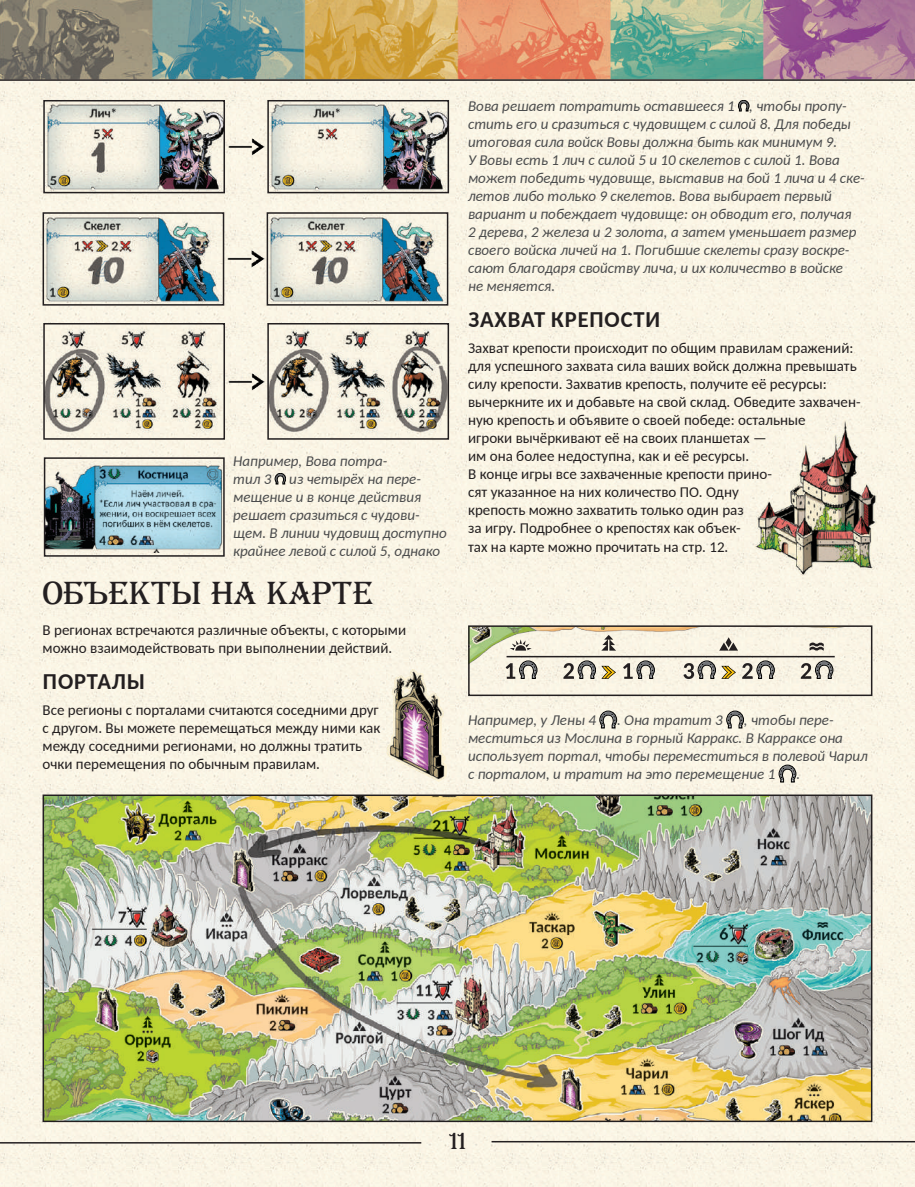
<style>
.page{position:relative;width:915px;height:1187px;background:#fff}
.page>*{position:absolute;margin:0;border:0;box-sizing:border-box;transform-origin:0 0}
.t1{font:33px "Algeria Two";color:#231f20}
.t2{font:24px "Algeria Two";color:#231f20}
.t3{font:700 22.5px "Carlito";letter-spacing:.04em;color:#231f20}
.t4{font:italic 15px/18px "Carlito";color:#4b4c4d}
.t5{font:15px/18px "Carlito";color:#231f20}
</style>
<div class="page">
<img style="left:0;top:0;width:914px;height:1186px">
<hr style="left:0;top:79px;width:914px;height:2px;background:#231f20">
<hr style="left:0;top:1141px;width:421px;height:2px;background:#231f20">
<hr style="left:491px;top:1140px;width:423px;height:2px;background:#231f20">
<img style="left:46px;top:103px;width:176px;height:87px">
<div style="left:43px;top:100px;width:182px;height:93px;border:2px solid #231f20"></div>
<img style="left:270px;top:103px;width:176px;height:87px">
<div style="left:267px;top:100px;width:182px;height:93px;border:2px solid #231f20"></div>
<img style="left:227px;top:137px;width:38px;height:20px">
<img style="left:46px;top:215px;width:175px;height:87px">
<div style="left:43px;top:212px;width:181px;height:93px;border:2px solid #231f20"></div>
<img style="left:269px;top:215px;width:176px;height:87px">
<div style="left:266px;top:212px;width:182px;height:93px;border:2px solid #231f20"></div>
<img style="left:227px;top:249px;width:37px;height:20px">
<img style="left:46px;top:326px;width:176px;height:110px">
<div style="left:43px;top:323px;width:182px;height:116px;border:2px solid #231f20"></div>
<img style="left:270px;top:326px;width:176px;height:110px">
<div style="left:267px;top:323px;width:182px;height:116px;border:2px solid #231f20"></div>
<img style="left:227px;top:371px;width:38px;height:20px">
<svg style="left:275px;top:473px;width:11px;height:11px"></svg>
<svg style="left:738px;top:100px;width:11px;height:11px"></svg>
<svg style="left:599px;top:710px;width:17px;height:18px"></svg>
<svg style="left:726px;top:710px;width:17px;height:18px"></svg>
<svg style="left:778px;top:764px;width:18px;height:18px"></svg>
<img style="left:749px;top:414px;width:131px;height:166px">
<img style="left:47px;top:461px;width:175px;height:92px">
<div style="left:44px;top:457px;width:181px;height:99px;border:2px solid #231f20"></div>
<img style="left:471px;top:628px;width:398px;height:65px">
<svg style="left:601px;top:635px;width:15px;height:15px"></svg>
<svg style="left:719px;top:637px;width:18px;height:13px"></svg>
<svg style="left:509px;top:639px;width:22px;height:11px"></svg>
<svg style="left:809px;top:642px;width:14px;height:8px"></svg>
<hr style="left:506px;top:656px;width:328px;height:1px;background:#231f20">
<svg style="left:800px;top:660px;width:33px;height:18px"></svg>
<svg style="left:683px;top:660px;width:32px;height:19px"></svg>
<svg style="left:721px;top:665px;width:14px;height:13px"></svg>
<svg style="left:742px;top:660px;width:32px;height:18px"></svg>
<svg style="left:563px;top:660px;width:32px;height:18px"></svg>
<svg style="left:601px;top:665px;width:14px;height:13px"></svg>
<svg style="left:623px;top:660px;width:31px;height:18px"></svg>
<svg style="left:505px;top:660px;width:32px;height:18px"></svg>
<div style="left:468px;top:625px;width:404px;height:71px;border:2px solid #231f20"></div>
<img style="left:46px;top:797px;width:823px;height:321px">
<div style="left:43px;top:794px;width:829px;height:327px;border:2px solid #231f20"></div>
<img style="left:386px;top:669px;width:60px;height:112px">
<div style="left:0;top:863px;width:20px;height:298px;background:#faf5e5"></div>
<p class="t4" style="left:233px;top:451px;width:215px">Например, Вова потра-<br>тил 3 из четырёх на пере&shy;мещение и в конце действия решает сразиться с чудови&shy;щем. В линии чудовищ доступно крайнее левой с силой 5, однако</p>
<p class="t4" style="left:468px;top:97px;width:398px">Вова решает потратить оставшееся 1 , чтобы пропу&shy;стить его и сразиться с чудовищем с силой 8. Для победы итоговая сила войск Вовы должна быть как минимум 9.<br>У Вовы есть 1 лич с силой 5 и 10 скелетов с силой 1. Вова может победить чудовище, выставив на бой 1 лича и 4 ске&shy;летов либо только 9 скелетов. Вова выбирает первый вариант и побеждает чудовище: он обводит его, получая<br>2 дерева, 2 железа и 2 золота, а затем уменьшает размер своего войска личей на 1. Погибшие скелеты сразу воскре&shy;сают благодаря свойству лича, и их количество в войске<br>не меняется.</p>
<h3 class="t3" style="left:468px;top:304px;width:193px">ЗАХВАТ КРЕПОСТИ</h3>
<p class="t5" style="left:468px;top:339px;width:394px">Захват крепости происходит по общим правилам сражений: для успешного захвата сила ваших войск должна превышать силу крепости. Захватив крепость, получите её ресурсы: вычеркните их и добавьте на свой склад. Обведите захвачен&shy;ную крепость и объявите о своей победе: остальные<br>игроки вычёркивают её на своих планшетах —<br>им она более недоступна, как и её ресурсы.<br>В конце игры все захваченные крепости прино-<br>сят указанное на них количество ПО. Одну<br>крепость можно захватить только один раз<br>за игру. Подробнее о крепостях как объек-<br>тах на карте можно прочитать на стр. 12.</p>
<h1 class="t1" style="left:43px;top:576px;width:332px">объекты на карте</h1>
<p class="t5" style="left:43px;top:620px;width:365px">В регионах встречаются различные объекты, с которыми можно взаимодействовать при выполнении действий.</p>
<h3 class="t3" style="left:43px;top:665px;width:103px">ПОРТАЛЫ</h3>
<p class="t5" style="left:43px;top:700px;width:339px">Все регионы с порталами считаются соседними друг с другом. Вы можете перемещаться между ними как между соседними регионами, но должны тратить очки перемещения по обычным правилам.</p>
<p class="t4" style="left:468px;top:710px;width:129px">Например, у Лены 4</p>
<p class="t4" style="left:617px;top:710px;width:107px">. Она тратит 3</p>
<p class="t4" style="left:468px;top:710px;width:401px;text-indent:276px">, чтобы пере&shy;меститься из Мослина в горный Карракс. В Карраксе она использует портал, чтобы переместиться в полевой Чарил с порталом, и тратит на это перемещение 1</p>
<p class="t4" style="left:796px;top:764px;width:5px">.</p>
<h2 class="t2" style="left:449px;top:1127px;width:18px">11</h2>
</div>
